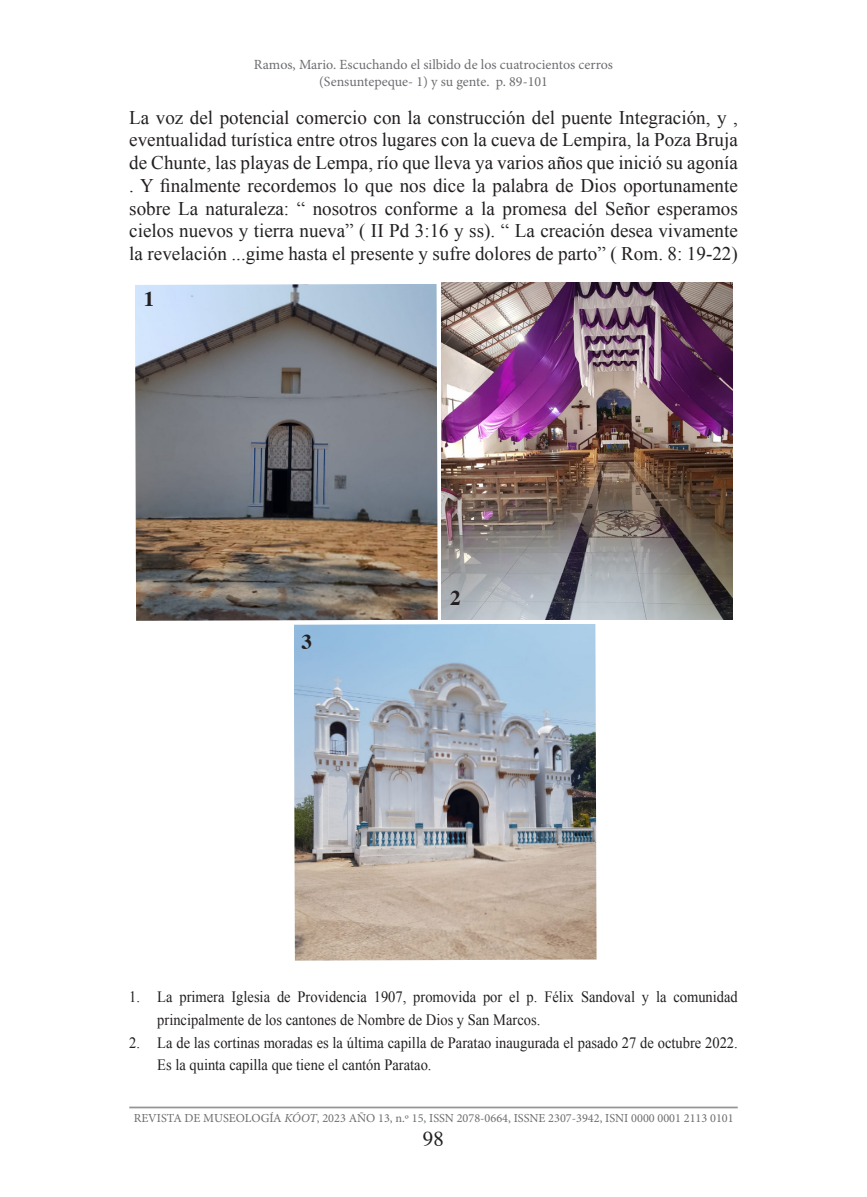
<style>
.page{position:relative;width:867px;height:1197px;background:#fff}
.page>*{position:absolute;margin:0;border:0;box-sizing:border-box;transform-origin:0 0}
.nota_al_pie{font:700 21px "Times";color:#231f20}
.t1{font:21px "Times";color:#231f20}
.t2{font:19.25px/22.8px "Times New Roman";color:#231f20;text-align:justify}
.t3{font:15.75px/22.8px "Times New Roman";color:#231f20;scale:.92 1}
.t4{font:14px/16.8px "Minion Pro";color:#6c6d70;text-align:center}
.t5{font:12.25px "Minion Pro";color:#6c6d70}
.s1{font-style:italic}
</style>
<div class="page">
<hr style="left:129px;top:1107px;width:608px;height:1px;background:#939598">
<img style="left:441px;top:282px;width:290px;height:337px">
<img style="left:294px;top:624px;width:302px;height:337px">
<img style="left:135px;top:284px;width:302px;height:337px">
<p class="t4" style="left:254px;top:57px;width:360px">Ramos, Mario. Escuchando el silbido de los cuatrocientos cerros (Sensuntepeque- 1) y su gente. p. 89-101</p>
<p class="t2" style="left:129px;top:105px;width:610px">La voz del potencial comercio con la construcción del puente Integración, y , eventualidad turística entre otros lugares con la cueva de Lempira, la Poza Bruja de Chunte, las playas de Lempa, río que lleva ya varios años que inició su agonía . Y finalmente recordemos lo que nos dice la palabra de Dios oportunamente sobre La naturaleza: “ nosotros conforme a la promesa del Señor esperamos cielos nuevos y tierra nueva” ( II Pd 3:16 y ss). “ La creación desea vivamente la revelación ...gime hasta el presente y sufre dolores de parto” ( Rom. 8: 19-22)</p>
<p class="nota_al_pie" style="left:144px;top:278px;width:12px">1</p>
<p class="nota_al_pie" style="left:301px;top:622px;width:12px">3</p>
<p class="nota_al_pie" style="left:450px;top:578px;width:12px">2</p>
<p class="t3" style="left:157px;top:985px;width:632px;text-indent:-28px">1. La primera Iglesia de Providencia 1907, promovida por el p. Félix Sandoval y la comunidad principalmente de los cantones de Nombre de Dios y San Marcos.</p>
<p class="t3" style="left:157px;top:1031px;width:632px;text-indent:-28px">2. La de las cortinas moradas es la última capilla de Paratao inaugurada el pasado 27 de octubre 2022.<br>Es la quinta capilla que tiene el cantón Paratao.</p>
<p class="t5" style="left:134px;top:1109px;width:601px">REVISTA DE MUSEOLOGÍA <span class="s1">KÓOT</span>, 2023 AÑO 13, n.º 15, ISSN 2078-0664, ISSNE 2307-3942, ISNI 0000 0001 2113 0101</p>
<p class="t1" style="left:423px;top:1120px;width:22px">98</p>
</div>
